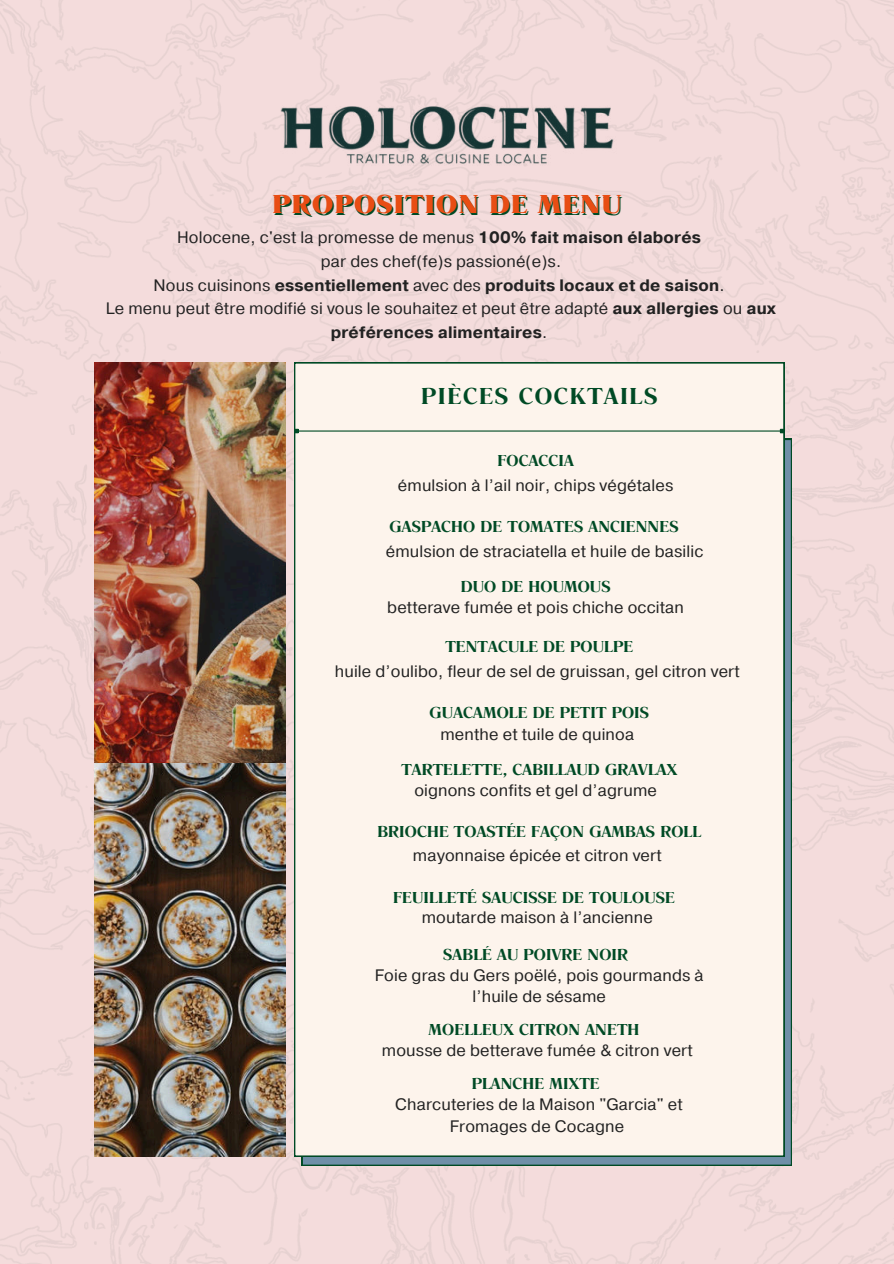
<style>
.page{position:relative;width:894px;height:1264px;background:#fff}
.page>*{position:absolute;margin:0;border:0;box-sizing:border-box;transform-origin:0 0}
.t1{font:27px ".F0 xaaaae 8 e 86278";letter-spacing:.05em;color:#004a25}
.t2{font:24px ".F0 xaaaae 8 efb 698";letter-spacing:.07em;color:#004a25}
.t3{font:16.5px/23.7px "Pragmatica";letter-spacing:.01em;color:#222;text-align:center}
.t4{font:16.5px ".F0 xaaaae 8 efb 698";letter-spacing:.01em;color:#004a25}
.s1{font-weight:700}
</style>
<div class="page">
<img style="left:0;top:0;width:893px;height:1263px">
<img style="left:262px;top:81px;width:369px;height:107px">
<svg style="left:302px;top:439px;width:489px;height:726px;background:#618792"></svg>
<div style="left:294px;top:362px;width:489px;height:793px;background:#fdf4ec"></div>
<img style="left:94px;top:362px;width:192px;height:794px">
<hr style="left:298px;top:430px;width:482px;height:1px;background:#004a25">
<svg style="left:294px;top:429px;width:5px;height:4px"></svg>
<svg style="left:779px;top:429px;width:5px;height:4px"></svg>
<h1 class="t1" style="left:274px;top:189px;width:350px">PROPOSITION DE MENU</h1>
<p class="t3" style="left:106px;top:225px;width:671px">Holocene, c'est la promesse de menus <span class="s1">100% fait maison élaborés<br></span>par des chef(fe)s passioné(e)s.<br>Nous cuisinons <span class="s1">essentiellement</span> avec des <span class="s1">produits locaux et de saison</span>.<br>Le menu peut être modifié si vous le souhaitez et peut être adapté <span class="s1">aux allergies</span> ou <span class="s1">aux préférences alimentaires</span>.</p>
<h2 class="t2" style="left:421px;top:384px;width:237px">PIÈCES COCKTAILS</h2>
<p class="t4" style="left:497px;top:452px;width:78px">FOCACCIA</p>
<p class="t3" style="left:398px;top:472px;width:277px">émulsion à l’ail noir, chips végétales</p>
<p class="t4" style="left:389px;top:518px;width:290px">GASPACHO DE TOMATES ANCIENNES</p>
<p class="t3" style="left:385px;top:539px;width:319px">émulsion de straciatella et huile de basilic</p>
<p class="t4" style="left:460px;top:578px;width:151px">DUO DE HOUMOUS</p>
<p class="t3" style="left:387px;top:594px;width:298px">betterave fumée et pois chiche occitan</p>
<p class="t4" style="left:445px;top:637px;width:189px">TENTACULE DE POULPE</p>
<p class="t3" style="left:335px;top:658px;width:406px">huile d’oulibo, fleur de sel de gruissan, gel citron vert</p>
<p class="t4" style="left:429px;top:704px;width:221px">GUACAMOLE DE PETIT POIS</p>
<p class="t3" style="left:440px;top:721px;width:195px">menthe et tuile de quinoa</p>
<p class="t4" style="left:401px;top:761px;width:277px">TARTELETTE, CABILLAUD GRAVLAX</p>
<p class="t3" style="left:414px;top:778px;width:244px">oignons confits et gel d’agrume</p>
<p class="t4" style="left:377px;top:823px;width:325px">BRIOCHE TOASTÉE FAÇON GAMBAS ROLL</p>
<p class="t3" style="left:413px;top:843px;width:250px">mayonnaise épicée et citron vert</p>
<p class="t4" style="left:393px;top:888px;width:283px">FEUILLETÉ SAUCISSE DE TOULOUSE</p>
<p class="t3" style="left:421px;top:905px;width:233px">moutarde maison à l’ancienne</p>
<p class="t4" style="left:443px;top:946px;width:186px">SABLÉ AU POIVRE NOIR</p>
<p class="t3" style="left:374px;top:963px;width:330px;line-height:21.3px">Foie gras du Gers poëlé, pois gourmands à l’huile de sésame</p>
<p class="t4" style="left:428px;top:1021px;width:212px">MOELLEUX CITRON ANETH</p>
<p class="t3" style="left:382px;top:1037px;width:312px">mousse de betterave fumée &amp; citron vert</p>
<p class="t4" style="left:471px;top:1075px;width:129px">PLANCHE MIXTE</p>
<p class="t3" style="left:395px;top:1093px;width:289px;line-height:21.3px">Charcuteries de la Maison "Garcia" et<br>Fromages de Cocagne</p>
</div>
